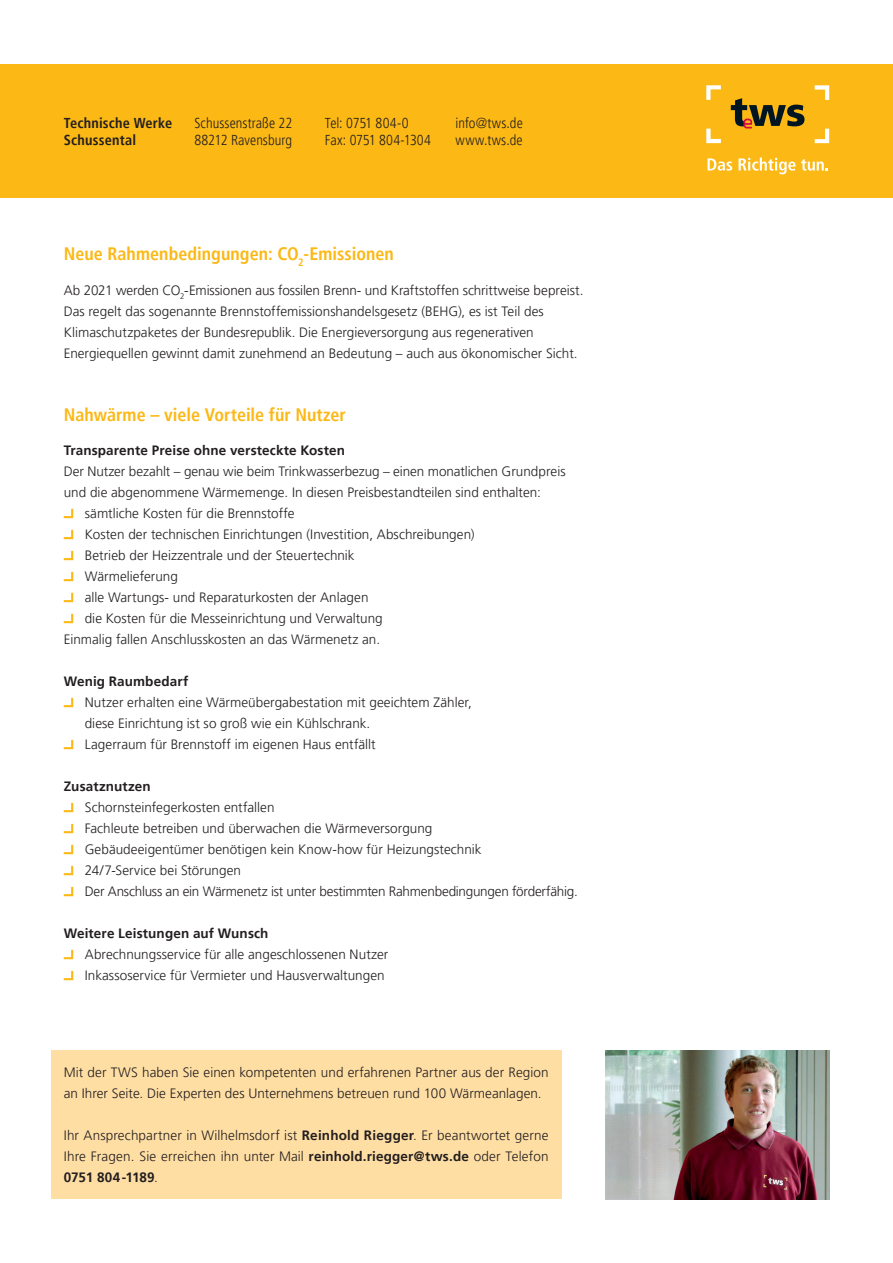
<style>
.page{position:relative;width:893px;height:1263px;background:#fff}
.page>*{position:absolute;margin:0;border:0;box-sizing:border-box;transform-origin:0 0}
.t1{font:700 condensed 18px "Frutiger LT Pro";letter-spacing:.005em;color:#fcb814}
.t2{font:300 condensed 14.4px/17.2px "Frutiger LT Pro";letter-spacing:.005em;color:#231f20}
.t3{font:300 condensed 14.4px/17.2px "Frutiger LT Pro";letter-spacing:-.015em;color:#231f20}
.t4{font:700 condensed 14.4px/17.2px "Frutiger LT Pro";letter-spacing:.015em;color:#231f20}
.t5{font:300 13.5px/21px "Frutiger LT Pro";color:#231f20}
.t6{font:700 13.5px "Frutiger LT Pro";letter-spacing:.01em;color:#231f20}
.s1{font-weight:700}
</style>
<div class="page">
<svg style="left:64px;top:509px;width:9px;height:9px"></svg>
<svg style="left:64px;top:530px;width:9px;height:9px"></svg>
<svg style="left:64px;top:551px;width:9px;height:9px"></svg>
<svg style="left:64px;top:572px;width:9px;height:9px"></svg>
<svg style="left:64px;top:593px;width:9px;height:9px"></svg>
<svg style="left:64px;top:614px;width:9px;height:9px"></svg>
<svg style="left:64px;top:698px;width:9px;height:9px"></svg>
<svg style="left:64px;top:740px;width:9px;height:9px"></svg>
<svg style="left:64px;top:803px;width:9px;height:9px"></svg>
<svg style="left:64px;top:824px;width:9px;height:9px"></svg>
<svg style="left:64px;top:845px;width:9px;height:9px"></svg>
<svg style="left:64px;top:866px;width:9px;height:9px"></svg>
<svg style="left:64px;top:887px;width:9px;height:9px"></svg>
<svg style="left:64px;top:950px;width:9px;height:9px"></svg>
<svg style="left:64px;top:971px;width:9px;height:9px"></svg>
<div style="left:51px;top:1050px;width:510px;height:149px;background:#ffdea4"></div>
<img style="left:606px;top:1050px;width:223px;height:149px">
<div style="left:0;top:64px;width:893px;height:134px;background:#fcb814"></div>
<svg style="left:731px;top:98px;width:73px;height:31px"></svg>
<svg style="left:706px;top:85px;width:15px;height:58px"></svg>
<svg style="left:815px;top:85px;width:14px;height:58px"></svg>
<svg style="left:707px;top:158px;width:25px;height:13px"></svg>
<svg style="left:738px;top:158px;width:57px;height:16px"></svg>
<svg style="left:801px;top:159px;width:27px;height:12px"></svg>
<p class="t4" style="left:64px;top:114px;width:110px">Technische Werke<br>Schussental</p>
<p class="t2" style="left:194px;top:114px;width:99px">Schussenstraße 22<br>88212 Ravensburg</p>
<p class="t3" style="left:325px;top:114px;width:108px">Tel: 0751 804-0<br>Fax: 0751 804-1304</p>
<p class="t2" style="left:455px;top:114px;width:69px">info@tws.de www.tws.de</p>
<h1 class="t1" style="left:64px;top:243px;width:332px">Neue Rahmenbedingungen: CO<sub>2</sub>-Emissionen</h1>
<p class="t5" style="left:64px;top:280px;width:521px">Ab 2021 werden CO<sub>2</sub>-Emissionen aus fossilen Brenn- und Kraftstoffen schrittweise bepreist.<br>Das regelt das sogenannte Brennstoffemissionshandelsgesetz (BEHG), es ist Teil des Klimaschutzpaketes der Bundesrepublik. Die Energieversorgung aus regenerativen Energiequellen gewinnt damit zunehmend an Bedeutung – auch aus ökonomischer Sicht.</p>
<h1 class="t1" style="left:64px;top:404px;width:284px">Nahwärme – viele Vorteile für Nutzer</h1>
<p class="t6" style="left:64px;top:442px;width:283px">Transparente Preise ohne versteckte Kosten</p>
<p class="t5" style="left:64px;top:461px;width:503px">Der Nutzer bezahlt – genau wie beim Trinkwasserbezug – einen monatlichen Grundpreis</p>
<p class="t5" style="left:64px;top:482px;width:479px">und die abgenommene Wärmemenge. In diesen Preisbestandteilen sind enthalten:</p>
<p class="t5" style="left:85px;top:503px;width:211px">sämtliche Kosten für die Brennstoffe</p>
<p class="t5" style="left:85px;top:524px;width:391px">Kosten der technischen Einrichtungen (Investition, Abschreibungen)</p>
<p class="t5" style="left:85px;top:545px;width:271px">Betrieb der Heizzentrale und der Steuertechnik</p>
<p class="t5" style="left:85px;top:566px;width:95px">Wärmelieferung</p>
<p class="t5" style="left:85px;top:587px;width:285px">alle Wartungs- und Reparaturkosten der Anlagen</p>
<p class="t5" style="left:85px;top:608px;width:300px">die Kosten für die Messeinrichtung und Verwaltung</p>
<p class="t5" style="left:64px;top:629px;width:318px">Einmalig fallen Anschlusskosten an das Wärmenetz an.</p>
<p class="t6" style="left:64px;top:673px;width:126px">Wenig Raumbedarf</p>
<p class="t5" style="left:85px;top:692px;width:389px">Nutzer erhalten eine Wärmeübergabestation mit geeichtem Zähler, diese Einrichtung ist so groß wie ein Kühlschrank.<br>Lagerraum für Brennstoff im eigenen Haus entfällt</p>
<p class="t6" style="left:64px;top:778px;width:88px">Zusatznutzen</p>
<p class="t5" style="left:85px;top:797px;width:494px">Schornsteinfegerkosten entfallen<br>Fachleute betreiben und überwachen die Wärmeversorgung<br>Gebäudeeigentümer benötigen kein Know-how für Heizungstechnik<br>24/7-Service bei Störungen<br>Der Anschluss an ein Wärmenetz ist unter bestimmten Rahmenbedingungen förderfähig.</p>
<p class="t6" style="left:64px;top:925px;width:206px">Weitere Leistungen auf Wunsch</p>
<p class="t5" style="left:85px;top:944px;width:305px">Abrechnungsservice für alle angeschlossenen Nutzer<br>Inkassoservice für Vermieter und Hausverwaltungen</p>
<p class="t5" style="left:64px;top:1062px;width:486px">Mit der TWS haben Sie einen kompetenten und erfahrenen Partner aus der Region an Ihrer Seite. Die Experten des Unternehmens betreuen rund 100 Wärmeanlagen.</p>
<p class="t5" style="left:64px;top:1125px;width:486px;text-align:justify">Ihr Ansprechpartner in Wilhelmsdorf ist <span class="s1">Reinhold Riegger</span>. Er beantwortet gerne Ihre Fragen. Sie erreichen ihn unter Mail <span class="s1">reinhold.riegger@tws.de</span> oder Telefon <span class="s1">0751 804-1189</span>.</p>
</div>
